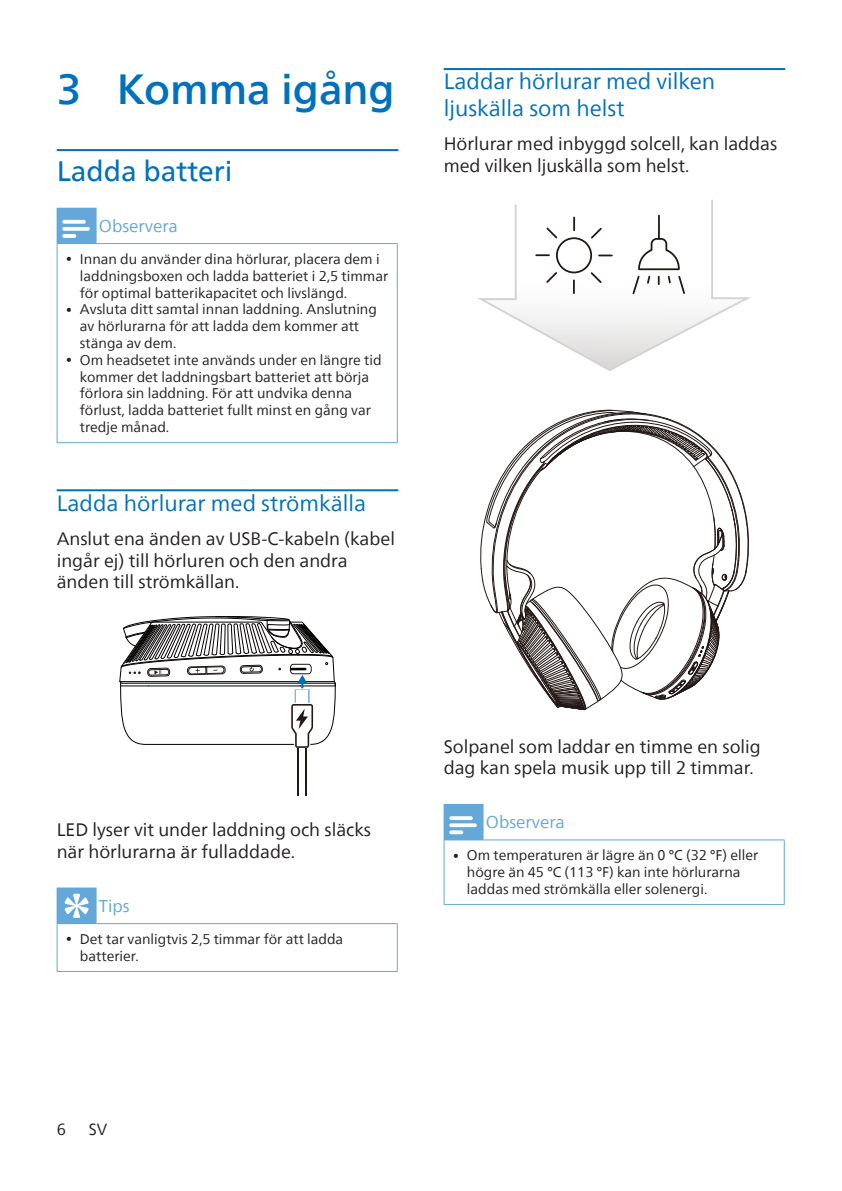
<style>
.page{position:relative;width:842px;height:1191px;background:#fff}
.page>*{position:absolute;margin:0;border:0;box-sizing:border-box;transform-origin:0 0}
.t1{font:500 42px "Neue Frutiger World";color:#0071bd}
.Heading_2{font:28px "Neue Frutiger World";color:#0071bd}
.Heading_3{font:22px/26.4px "Neue Frutiger World";color:#0071bd}
.Body_Text{font:18px/21.6px "Neue Frutiger World";color:#231f20}
.Danger_style{font:17px "Neue Frutiger World";color:#63a8d8}
.t2{font:16px "Neue Frutiger World";color:#231f20}
.t3{font:14px/16.8px "Neue Frutiger World";color:#231f20}
</style>
<div class="page">
<hr style="left:57px;top:149px;width:341px;height:2px;background:#0071bd">
<hr style="left:57px;top:489px;width:341px;height:2px;background:#0071bd">
<div style="left:57px;top:208px;width:39px;height:35px;background:#63a8d8"></div>
<hr style="left:397px;top:244px;width:1px;height:198px;background:#63a8d8">
<hr style="left:57px;top:208px;width:40px;height:1px;background:#63a8d8">
<hr style="left:96px;top:209px;width:1px;height:34px;background:#63a8d8">
<hr style="left:57px;top:243px;width:39px;height:1px;background:#63a8d8">
<hr style="left:96px;top:243px;width:302px;height:1px;background:#63a8d8">
<hr style="left:57px;top:243px;width:1px;height:199px;background:#63a8d8">
<hr style="left:57px;top:442px;width:39px;height:1px;background:#63a8d8">
<hr style="left:96px;top:442px;width:302px;height:1px;background:#63a8d8">
<svg style="left:62px;top:220px;width:28px;height:18px"></svg>
<hr style="left:298px;top:747px;width:1px;height:48px;background:#231815">
<hr style="left:305px;top:747px;width:2px;height:48px;background:#231815">
<svg style="left:119px;top:616px;width:217px;height:133px"></svg>
<div style="left:57px;top:888px;width:39px;height:35px;background:#63a8d8"></div>
<hr style="left:397px;top:924px;width:1px;height:47px;background:#63a8d8">
<hr style="left:57px;top:887px;width:40px;height:1px;background:#63a8d8">
<hr style="left:96px;top:888px;width:1px;height:35px;background:#63a8d8">
<hr style="left:57px;top:923px;width:39px;height:1px;background:#63a8d8">
<hr style="left:96px;top:923px;width:302px;height:1px;background:#63a8d8">
<hr style="left:57px;top:923px;width:1px;height:48px;background:#63a8d8">
<hr style="left:57px;top:971px;width:39px;height:1px;background:#63a8d8">
<hr style="left:96px;top:971px;width:302px;height:1px;background:#63a8d8">
<svg style="left:65px;top:893px;width:23px;height:25px"></svg>
<hr style="left:444px;top:68px;width:341px;height:2px;background:#0071bd">
<svg style="left:478px;top:200px;width:273px;height:171px"></svg>
<svg style="left:480px;top:409px;width:269px;height:301px"></svg>
<div style="left:556px;top:237px;width:36px;height:36px;border:2px solid #221815;border-radius:50%"></div>
<svg style="left:573px;top:217px;width:2px;height:13px"></svg>
<svg style="left:545px;top:226px;width:14px;height:14px"></svg>
<svg style="left:536px;top:254px;width:13px;height:2px"></svg>
<svg style="left:544px;top:270px;width:15px;height:14px"></svg>
<svg style="left:573px;top:280px;width:2px;height:13px"></svg>
<svg style="left:589px;top:270px;width:14px;height:15px"></svg>
<svg style="left:599px;top:254px;width:13px;height:2px"></svg>
<svg style="left:589px;top:226px;width:14px;height:14px"></svg>
<hr style="left:658px;top:215px;width:2px;height:24px;background:#221815">
<svg style="left:631px;top:237px;width:55px;height:58px"></svg>
<div style="left:444px;top:804px;width:39px;height:36px;background:#63a8d8"></div>
<hr style="left:784px;top:840px;width:1px;height:64px;background:#63a8d8">
<hr style="left:483px;top:839px;width:301px;height:1px;background:#63a8d8">
<hr style="left:444px;top:840px;width:1px;height:64px;background:#63a8d8">
<hr style="left:444px;top:904px;width:39px;height:1px;background:#63a8d8">
<hr style="left:483px;top:904px;width:301px;height:1px;background:#63a8d8">
<svg style="left:449px;top:816px;width:28px;height:18px"></svg>
<p class="t1" style="left:57px;top:54px;width:339px">3 Komma igång</p>
<p class="Heading_2" style="left:57px;top:149px;width:177px">Ladda batteri</p>
<p class="Danger_style" style="left:99px;top:212px;width:80px">Observera</p>
<p class="t3" style="left:80px;top:251px;width:310px">Innan du använder dina hörlurar, placera dem i laddningsboxen och ladda batteriet i 2,5 timmar för optimal batterikapacitet och livslängd.</p>
<p class="t3" style="left:80px;top:301px;width:298px">Avsluta ditt samtal innan laddning. Anslutning av hörlurarna för att ladda dem kommer att stänga av dem.</p>
<p class="t3" style="left:80px;top:352px;width:303px">Om headsetet inte används under en längre tid kommer det laddningsbart batteriet att börja förlora sin laddning. För att undvika denna förlust, ladda batteriet fullt minst en gång var tredje månad.</p>
<p class="Heading_3" style="left:57px;top:490px;width:311px">Ladda hörlurar med strömkälla</p>
<p class="Body_Text" style="left:57px;top:528px;width:340px">Anslut ena änden av USB-C-kabeln (kabel ingår ej) till hörluren och den andra änden till strömkällan.</p>
<p class="Heading_3" style="left:444px;top:69px;width:273px">Laddar hörlurar med vilken ljuskälla som helst</p>
<p class="Body_Text" style="left:444px;top:133px;width:335px">Hörlurar med inbyggd solcell, kan laddas med vilken ljuskälla som helst.</p>
<p class="Body_Text" style="left:57px;top:819px;width:316px">LED lyser vit under laddning och släcks när hörlurarna är fulladdade.</p>
<p class="Danger_style" style="left:99px;top:892px;width:32px">Tips</p>
<p class="t3" style="left:80px;top:931px;width:265px">Det tar vanligtvis 2,5 timmar för att ladda batterier.</p>
<p class="Body_Text" style="left:444px;top:735px;width:319px">Solpanel som laddar en timme en solig dag kan spela musik upp till 2 timmar.</p>
<p class="Danger_style" style="left:486px;top:809px;width:80px">Observera</p>
<p class="t3" style="left:467px;top:847px;width:293px">Om temperaturen är lägre än 0 °C (32 °F) eller högre än 45 °C (113 °F) kan inte hörlurarna laddas med strömkälla eller solenergi.</p>
<p class="t2" style="left:57px;top:1117px;width:11px">6</p>
<p class="t2" style="left:89px;top:1117px;width:20px">SV</p>
</div>
